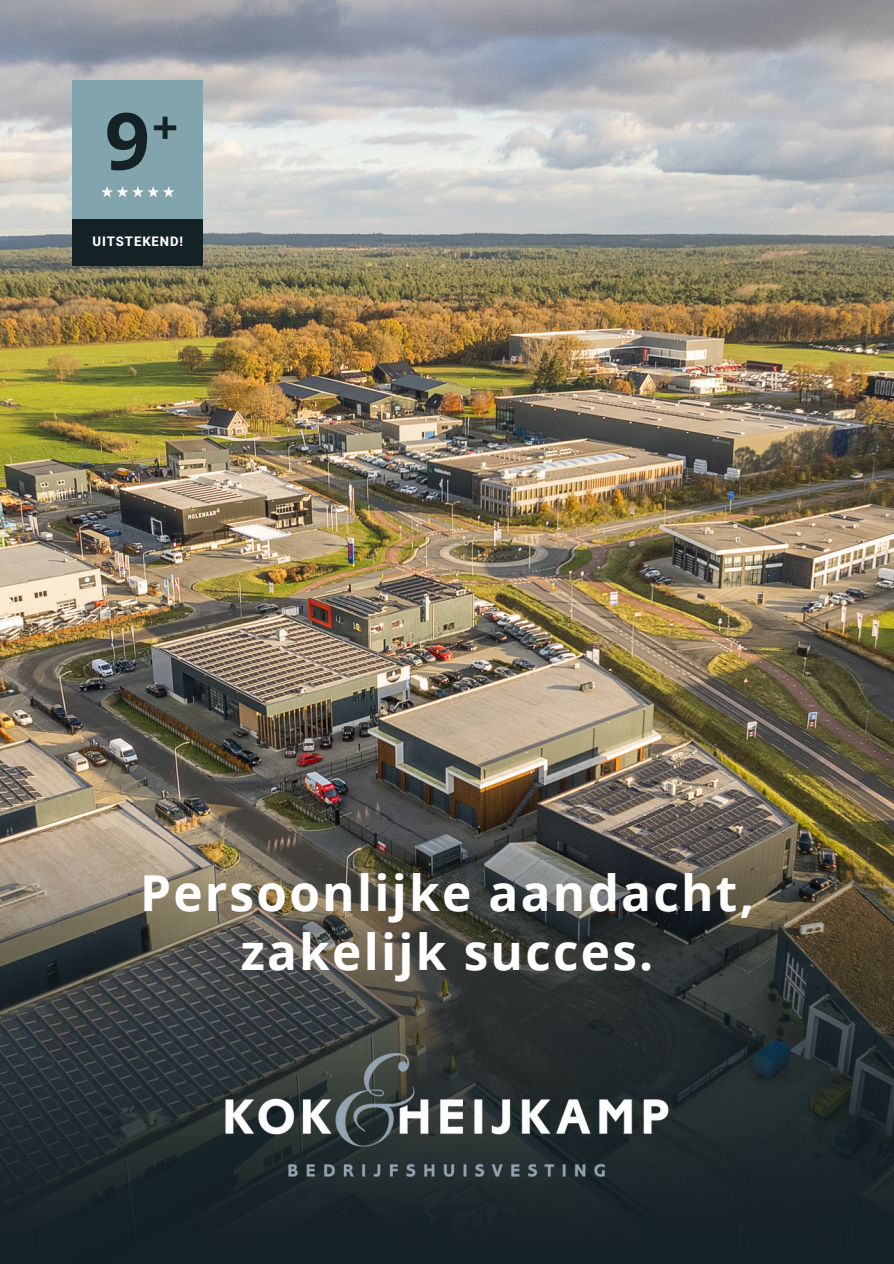
<style>
.page{position:relative;width:894px;height:1264px;background:#fff}
.page>*{position:absolute;margin:0;border:0;box-sizing:border-box;transform-origin:0 0}
.t1{font:700 79.05px "Open Sans";color:#142125}
.t2{font:700 49.5px/58.5px "Open Sans";letter-spacing:.045em;color:#fff;text-align:center}
.t3{font:700 45.75px "Open Sans";color:#142125}
.t4{font:700 13.2px "Heebo";letter-spacing:.07em;color:#fff}
</style>
<div class="page">
<img style="left:0;top:0;width:893px;height:829px">
<img style="left:0;top:829px;width:893px;height:434px">
<img style="left:147px;top:1034px;width:599px;height:169px">
<div style="left:73px;top:81px;width:130px;height:139px;background:#81a4ad"></div>
<div style="left:73px;top:220px;width:130px;height:46px;background:#142125"></div>
<svg style="left:101px;top:186px;width:73px;height:11px"></svg>
<h1 class="t1" style="left:105px;top:85px;width:47px">9</h1>
<p class="t3" style="left:152px;top:95px;width:28px">+</p>
<p class="t4" style="left:92px;top:232px;width:97px">UIITSTEKEND!</p>
<p class="t4" style="left:97px;top:232px;width:88px">UTSTEKEND!</p>
<p class="t2" style="left:140px;top:862px;width:615px">Persoonlijke aandacht, zakelijk succes.</p>
</div>
